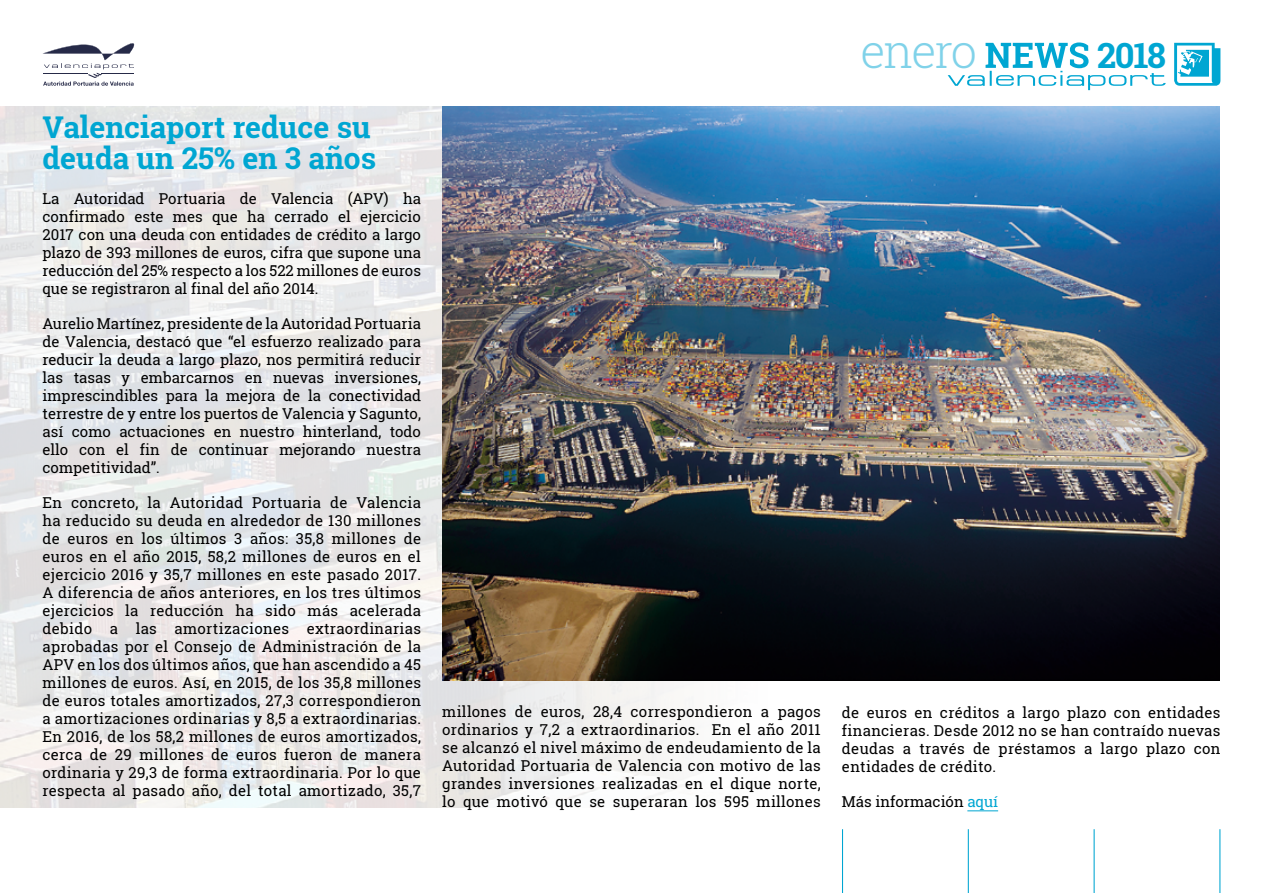
<style>
.page{position:relative;width:1263px;height:893px;background:#fff}
.page>*{position:absolute;margin:0;border:0;box-sizing:border-box;transform-origin:0 0}
.t1{font:300 46.5px "Roboto Slab";letter-spacing:-.04em;color:#80d2e9}
.t2{font:700 34.8px "Roboto Slab";color:#00a6d2}
.t3{font:700 30px/31.5px "Roboto Slab";color:#00a6d2}
.t4{font:15px/18px "Roboto Slab";letter-spacing:.015em;color:#000;text-align:justify}
.s1{color:#00a6d2}
</style>
<div class="page">
<img style="left:0;top:106px;width:1220px;height:702px">
<hr style="left:842px;top:829px;width:1px;height:64px;background:#00a6d2">
<hr style="left:1219px;top:829px;width:1px;height:64px;background:#00a6d2">
<hr style="left:1093px;top:829px;width:2px;height:64px;background:#00a6d2">
<hr style="left:968px;top:829px;width:1px;height:64px;background:#00a6d2">
<svg style="left:43px;top:43px;width:92px;height:43px"></svg>
<svg style="left:1174px;top:43px;width:46px;height:43px"></svg>
<svg style="left:948px;top:42px;width:218px;height:48px"></svg>
<hr style="left:967px;top:810px;width:31px;height:1px;background:#00a6d2">
<img style="left:442px;top:106px;width:778px;height:574px">
<h3 class="t3" style="left:43px;top:111px;width:335px">Valenciaport reduce su deuda un 25% en 3 años</h3>
<p class="t4" style="left:43px;top:190px;width:380px">La Autoridad Portuaria de Valencia (APV) ha confirmado este mes que ha cerrado el ejercicio 2017 con una deuda con entidades de crédito a largo plazo de 393 millones de euros, cifra que supone una reducción del 25% respecto a los 522 millones de euros que se registraron al final del año 2014.</p>
<p class="t4" style="left:43px;top:315px;width:380px">Aurelio Martínez, presidente de la Autoridad Portuaria de Valencia, destacó que “el esfuerzo realizado para reducir la deuda a largo plazo, nos permitirá reducir las tasas y embarcarnos en nuevas inversiones, imprescindibles para la mejora de la conectividad terrestre de y entre los puertos de Valencia y Sagunto, así como actuaciones en nuestro hinterland, todo ello con el fin de continuar mejorando nuestra competitividad”.</p>
<p class="t4" style="left:43px;top:494px;width:380px">En concreto, la Autoridad Portuaria de Valencia ha reducido su deuda en alrededor de 130 millones de euros en los últimos 3 años: 35,8 millones de euros en el año 2015, 58,2 millones de euros en el ejercicio 2016 y 35,7 millones en este pasado 2017.<br>A diferencia de años anteriores, en los tres últimos ejercicios la reducción ha sido más acelerada debido a las amortizaciones extraordinarias aprobadas por el Consejo de Administración de la APV en los dos últimos años, que han ascendido a 45 millones de euros. Así, en 2015, de los 35,8 millones de euros totales amortizados, 27,3 correspondieron a amortizaciones ordinarias y 8,5 a extraordinarias.<br>En 2016, de los 58,2 millones de euros amortizados, cerca de 29 millones de euros fueron de manera ordinaria y 29,3 de forma extraordinaria. Por lo que respecta al pasado año, del total amortizado, 35,7</p>
<h1 class="t1" style="left:860px;top:19px;width:118px">enero</h1>
<h2 class="t2" style="left:1097px;top:31px;width:71px">2018</h2>
<p class="t4" style="left:442px;top:703px;width:380px">millones de euros, 28,4 correspondieron a pagos ordinarios y 7,2 a extraordinarios. En el año 2011 se alcanzó el nivel máximo de endeudamiento de la Autoridad Portuaria de Valencia con motivo de las grandes inversiones realizadas en el dique norte, lo que motivó que se superaran los 595 millones</p>
<p class="t4" style="left:842px;top:703px;width:380px">de euros en créditos a largo plazo con entidades financieras. Desde 2012 no se han contraído nuevas deudas a través de préstamos a largo plazo con entidades de crédito.</p>
<p class="t4" style="left:842px;top:792px;width:158px">Más información <span class="s1">aquí</span></p>
</div>
